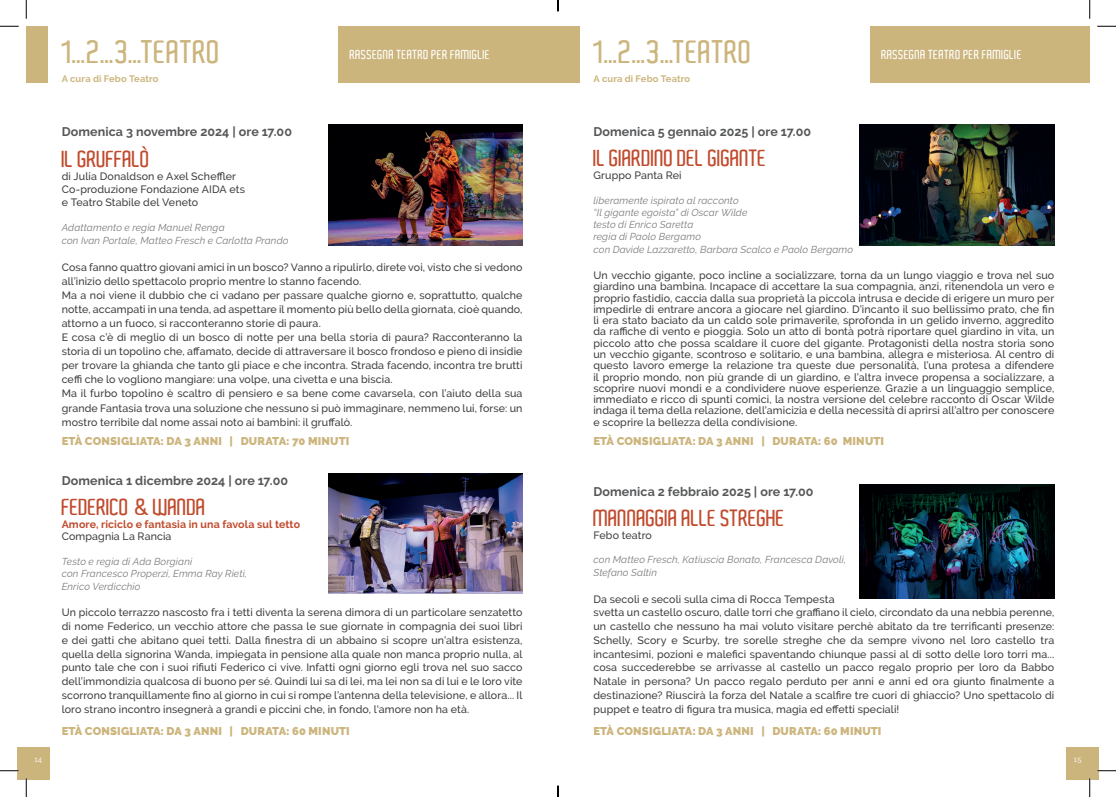
<style>
.page{position:relative;width:1116px;height:797px;background:#fff}
.page>*{position:absolute;margin:0;border:0;box-sizing:border-box;transform-origin:0 0}
.t1{font:600 31.25px "Aldo";letter-spacing:.005em;color:#ccb57d}
.t2{font:600 22.5px "Aldo";letter-spacing:-.02em;color:#c14b2d}
.t3{font:700 12.5px "Raleway";letter-spacing:.005em;color:#57585a}
.t4{font:600 12.5px "Aldo";letter-spacing:.01em;color:#fff}
.t5{font:900 11.25px "Raleway";letter-spacing:.01em;color:#ccb57d}
.t6{font:500 10.62px/13.8px "Raleway";letter-spacing:.01em;color:#3e3e3f;text-align:justify}
.t7{font:700 10.62px "Raleway";letter-spacing:.01em;color:#c14b2d}
.t8{font:italic 10px "Raleway";letter-spacing:.015em;color:#7a7c7f}
.t9{font:700 9.38px "Raleway";letter-spacing:.015em;color:#ccb57d}
.t10{font:7.62px "Raleway";color:#fff}
</style>
<div class="page">
<div style="left:1065px;top:746px;width:33px;height:33px;background:#ccb57d"></div>
<div style="left:17px;top:746px;width:33px;height:33px;background:#ccb57d"></div>
<div style="left:338px;top:26px;width:220px;height:57px;background:#ccb57d"></div>
<div style="left:26px;top:26px;width:22px;height:57px;background:#ccb57d"></div>
<img style="left:328px;top:125px;width:194px;height:120px">
<img style="left:328px;top:473px;width:194px;height:120px">
<div style="left:870px;top:26px;width:219px;height:57px;background:#ccb57d"></div>
<div style="left:558px;top:26px;width:21px;height:57px;background:#ccb57d"></div>
<img style="left:860px;top:125px;width:194px;height:120px">
<img style="left:860px;top:484px;width:194px;height:114px">
<svg style="left:0;top:25px;width:19px;height:2px"></svg>
<svg style="left:1097px;top:25px;width:18px;height:2px"></svg>
<svg style="left:0;top:770px;width:19px;height:1px"></svg>
<svg style="left:1097px;top:770px;width:18px;height:1px"></svg>
<svg style="left:25px;top:0;width:2px;height:19px"></svg>
<svg style="left:25px;top:778px;width:2px;height:19px"></svg>
<svg style="left:1089px;top:0;width:1px;height:19px"></svg>
<svg style="left:1088px;top:778px;width:2px;height:19px"></svg>
<svg style="left:557px;top:0;width:2px;height:11px"></svg>
<svg style="left:557px;top:785px;width:2px;height:12px"></svg>
<p class="t1" style="left:62px;top:35px;width:160px">1…2…3…TEATRO</p>
<p class="t9" style="left:62px;top:73px;width:98px">A cura di Febo Teatro</p>
<p class="t4" style="left:350px;top:48px;width:142px">RASSEGNA TEATRO PER FAMIGLIE</p>
<p class="t3" style="left:62px;top:125px;width:232px">Domenica 3 novembre 2024 | ore 17.00</p>
<p class="t2" style="left:62px;top:146px;width:90px">IL GRUFFALÒ</p>
<p class="t6" style="left:62px;top:169px;width:176px">di Julia Donaldson e Axel Scheffler</p>
<p class="t6" style="left:62px;top:182px;width:185px">Co-produzione Fondazione AIDA ets</p>
<p class="t6" style="left:62px;top:195px;width:138px">e Teatro Stabile del Veneto</p>
<p class="t8" style="left:62px;top:222px;width:164px">Adattamento e regia Manuel Renga</p>
<p class="t8" style="left:62px;top:235px;width:228px">con Ivan Portale, Matteo Fresch e Carlotta Prando</p>
<p class="t6" style="left:62px;top:260px;width:462px">Cosa fanno quattro giovani amici in un bosco? Vanno a ripulirlo, direte voi, visto che si vedono all’inizio dello spettacolo proprio mentre lo stanno facendo.</p>
<p class="t6" style="left:62px;top:288px;width:462px">Ma a noi viene il dubbio che ci vadano per passare qualche giorno e, soprattutto, qualche notte, accampati in una tenda, ad aspettare il momento più bello della giornata, cioè quando, attorno a un fuoco, si racconteranno storie di paura.</p>
<p class="t6" style="left:62px;top:330px;width:462px">E cosa c’è di meglio di un bosco di notte per una bella storia di paura? Racconteranno la storia di un topolino che, affamato, decide di attraversare il bosco frondoso e pieno di insidie per trovare la ghianda che tanto gli piace e che incontra. Strada facendo, incontra tre brutti ceffi che lo vogliono mangiare: una volpe, una civetta e una biscia.</p>
<p class="t6" style="left:62px;top:387px;width:462px">Ma il furbo topolino è scaltro di pensiero e sa bene come cavarsela, con l’aiuto della sua grande Fantasia trova una soluzione che nessuno si può immaginare, nemmeno lui, forse: un mostro terribile dal nome assai noto ai bambini: il gruffalò.</p>
<p class="t5" style="left:62px;top:434px;width:289px">ETÀ CONSIGLIATA: DA 3 ANNI | DURATA: 70 MINUTI</p>
<p class="t3" style="left:62px;top:473px;width:228px">Domenica 1 dicembre 2024 | ore 17.00</p>
<p class="t2" style="left:62px;top:494px;width:146px">FEDERICO &amp; WANDA</p>
<p class="t7" style="left:62px;top:517px;width:240px">Amore, riciclo e fantasia in una favola sul tetto</p>
<p class="t6" style="left:62px;top:529px;width:111px">Compagnia La Rancia</p>
<p class="t8" style="left:62px;top:555px;width:132px">Testo e regia di Ada Borgiani</p>
<p class="t8" style="left:62px;top:567px;width:187px">con Francesco Properzi, Emma Ray Rieti,</p>
<p class="t8" style="left:62px;top:580px;width:80px">Enrico Verdicchio</p>
<p class="t6" style="left:62px;top:605px;width:462px">Un piccolo terrazzo nascosto fra i tetti diventa la serena dimora di un particolare senzatetto di nome Federico, un vecchio attore che passa le sue giornate in compagnia dei suoi libri e dei gatti che abitano quei tetti. Dalla finestra di un abbaino si scopre un’altra esistenza, quella della signorina Wanda, impiegata in pensione alla quale non manca proprio nulla, al punto tale che con i suoi rifiuti Federico ci vive. Infatti ogni giorno egli trova nel suo sacco dell’immondizia qualcosa di buono per sé. Quindi lui sa di lei, ma lei non sa di lui e le loro vite scorrono tranquillamente fino al giorno in cui si rompe l’antenna della televisione, e allora... Il loro strano incontro insegnerà a grandi e piccini che, in fondo, l'amore non ha età.</p>
<p class="t5" style="left:62px;top:724px;width:289px">ETÀ CONSIGLIATA: DA 3 ANNI | DURATA: 60 MINUTI</p>
<p class="t1" style="left:593px;top:35px;width:160px">1…2…3…TEATRO</p>
<p class="t9" style="left:593px;top:73px;width:98px">A cura di Febo Teatro</p>
<p class="t4" style="left:881px;top:48px;width:142px">RASSEGNA TEATRO PER FAMIGLIE</p>
<p class="t3" style="left:593px;top:125px;width:219px">Domenica 5 gennaio 2025 | ore 17.00</p>
<p class="t2" style="left:593px;top:146px;width:175px">IL GIARDINO DEL GIGANTE</p>
<p class="t6" style="left:593px;top:168px;width:90px">Gruppo Panta Rei</p>
<p class="t8" style="left:593px;top:194px;width:147px">liberamente ispirato al racconto</p>
<p class="t8" style="left:593px;top:206px;width:155px">“Il gigante egoista” di Oscar Wilde</p>
<p class="t8" style="left:593px;top:218px;width:101px">testo di Enrico Saretta</p>
<p class="t8" style="left:593px;top:230px;width:109px">regia di Paolo Bergamo</p>
<p class="t8" style="left:593px;top:243px;width:261px">con Davide Lazzaretto, Barbara Scalco e Paolo Bergamo</p>
<p class="t6" style="left:593px;top:270px;width:462px;line-height:11.2px">Un vecchio gigante, poco incline a socializzare, torna da un lungo viaggio e trova nel suo giardino una bambina. Incapace di accettare la sua compagnia, anzi, ritenendola un vero e proprio fastidio, caccia dalla sua proprietà la piccola intrusa e decide di erigere un muro per impedirle di entrare ancora a giocare nel giardino. D’incanto il suo bellissimo prato, che fin lì era stato baciato da un caldo sole primaverile, sprofonda in un gelido inverno, aggredito da raffiche di vento e pioggia. Solo un atto di bontà potrà riportare quel giardino in vita, un piccolo atto che possa scaldare il cuore del gigante. Protagonisti della nostra storia sono un vecchio gigante, scontroso e solitario, e una bambina, allegra e misteriosa. Al centro di questo lavoro emerge la relazione tra queste due personalità, l’una protesa a difendere il proprio mondo, non più grande di un giardino, e l’altra invece propensa a socializzare, a scoprire nuovi mondi e a condividere nuove esperienze. Grazie a un linguaggio semplice, immediato e ricco di spunti comici, la nostra versione del celebre racconto di Oscar Wilde indaga il tema della relazione, dell’amicizia e della necessità di aprirsi all’altro per conoscere e scoprire la bellezza della condivisione.</p>
<p class="t5" style="left:593px;top:434px;width:292px">ETÀ CONSIGLIATA: DA 3 ANNI | DURATA: 60 MINUTI</p>
<p class="t3" style="left:593px;top:484px;width:222px">Domenica 2 febbraio 2025 | ore 17.00</p>
<p class="t2" style="left:593px;top:505px;width:193px">MANNAGGIA ALLE STREGHE</p>
<p class="t6" style="left:593px;top:528px;width:60px">Febo teatro</p>
<p class="t8" style="left:593px;top:554px;width:254px">con Matteo Fresch, Katiuscia Bonato, Francesca Davoli,</p>
<p class="t8" style="left:593px;top:566px;width:65px">Stefano Saltin</p>
<p class="t6" style="left:593px;top:592px;width:243px">Da secoli e secoli sulla cima di Rocca Tempesta</p>
<p class="t6" style="left:593px;top:605px;width:462px">svetta un castello oscuro, dalle torri che graffiano il cielo, circondato da una nebbia perenne, un castello che nessuno ha mai voluto visitare perchè abitato da tre terrificanti presenze:<br>Schelly, Scory e Scurby, tre sorelle streghe che da sempre vivono nel loro castello tra incantesimi, pozioni e malefici spaventando chiunque passi al di sotto delle loro torri ma... cosa succederebbe se arrivasse al castello un pacco regalo proprio per loro da Babbo Natale in persona? Un pacco regalo perduto per anni e anni ed ora giunto finalmente a destinazione? Riuscirà la forza del Natale a scalfire tre cuori di ghiaccio? Uno spettacolo di puppet e teatro di figura tra musica, magia ed effetti speciali!</p>
<p class="t5" style="left:593px;top:724px;width:289px">ETÀ CONSIGLIATA: DA 3 ANNI | DURATA: 60 MINUTI</p>
<p class="t10" style="left:34px;top:755px;width:9px">14</p>
<p class="t10" style="left:1073px;top:755px;width:9px">15</p>
</div>
